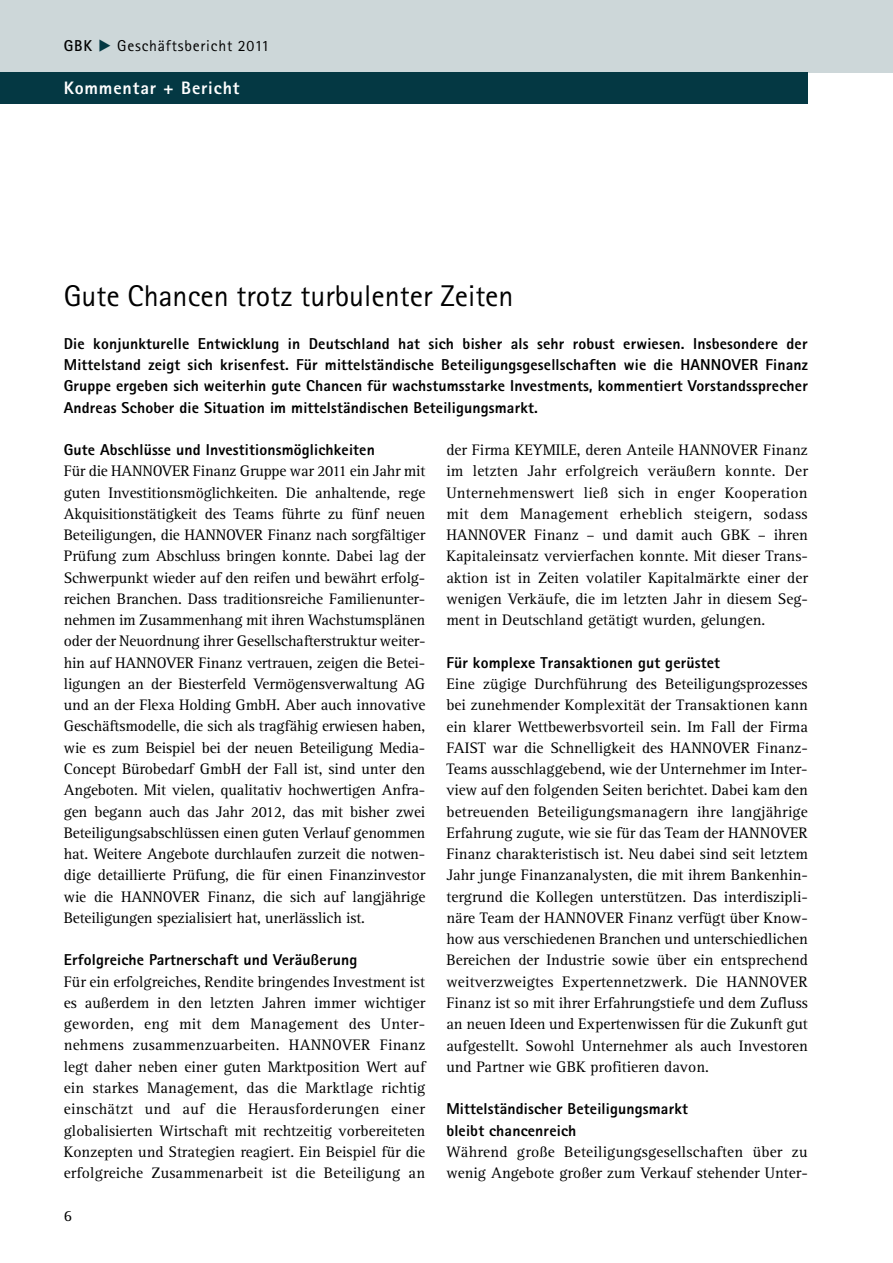
<style>
.page{position:relative;width:893px;height:1263px;background:#fff}
.page>*{position:absolute;margin:0;border:0;box-sizing:border-box;transform-origin:0 0}
.t1{font:30px "Rotis Sans Serif";color:#000}
.t2{font:800 18px "Rotis Sans Serif";letter-spacing:.045em;color:#fff}
.t3{font:15.75px/21.3px "Rotis Serif";color:#000;text-align:justify}
.t4{font:800 15.75px/21.3px "Rotis Sans Serif";letter-spacing:.01em;color:#000;text-align:justify}
.t5{font:15.75px "Rotis Sans Serif";letter-spacing:.05em;color:#000}
.s1{font-weight:700}
.s2{font-family:"European Pi Three";color:#043843}
</style>
<div class="page">
<div style="left:0;top:0;width:893px;height:72px;background:#cdd7d9"></div>
<hr style="left:892px;top:0;width:1px;height:455px;background:#cdd7d9">
<div style="left:0;top:72px;width:808px;height:32px;background:#043843"></div>
<p class="t5" style="left:64px;top:37px;width:207px"><span class="s1">GBK</span> <span class="s2">E</span> Geschäftsbericht 2011</p>
<p class="t2" style="left:64px;top:76px;width:177px">Kommentar + Bericht</p>
<h1 class="t1" style="left:64px;top:278px;width:451px">Gute Chancen trotz turbulenter Zeiten</h1>
<p class="t4" style="left:64px;top:332px;width:746px">Die konjunkturelle Entwicklung in Deutschland hat sich bisher als sehr robust erwiesen. Insbesondere der Mittelstand zeigt sich krisenfest. Für mittelständische Beteiligungsgesellschaften wie die HANNOVER Finanz Gruppe ergeben sich weiterhin gute Chancen für wachstumsstarke Investments, kommentiert Vorstandssprecher Andreas Schober die Situation im mittelständischen Beteiligungsmarkt.</p>
<p class="t4" style="left:64px;top:439px;width:313px">Gute Abschlüsse und Investitionsmöglichkeiten</p>
<p class="t3" style="left:64px;top:461px;width:363px">Für die HANNOVER Finanz Gruppe war 2011 ein Jahr mit guten Investitionsmöglichkeiten. Die anhaltende, rege Akquisitionstätigkeit des Teams führte zu fünf neuen Beteiligungen, die HANNOVER Finanz nach sorgfältiger Prüfung zum Abschluss bringen konnte. Dabei lag der Schwerpunkt wieder auf den reifen und bewährt erfolg&shy;reichen Branchen. Dass traditionsreiche Familienunter&shy;nehmen im Zusammenhang mit ihren Wachstumsplänen oder der Neuordnung ihrer Gesellschafterstruktur weiter&shy;hin auf HANNOVER Finanz vertrauen, zeigen die Betei&shy;ligungen an der Biesterfeld Vermögensverwaltung AG und an der Flexa Holding GmbH. Aber auch innovative Geschäftsmodelle, die sich als tragfähig erwiesen haben, wie es zum Beispiel bei der neuen Beteiligung Media-Concept Bürobedarf GmbH der Fall ist, sind unter den Angeboten. Mit vielen, qualitativ hochwertigen Anfra&shy;gen begann auch das Jahr 2012, das mit bisher zwei Beteiligungsabschlüssen einen guten Verlauf genommen hat. Weitere Angebote durchlaufen zurzeit die notwen&shy;dige detaillierte Prüfung, die für einen Finanzinvestor wie die HANNOVER Finanz, die sich auf langjährige Beteiligungen spezialisiert hat, unerlässlich ist.</p>
<p class="t4" style="left:64px;top:949px;width:295px">Erfolgreiche Partnerschaft und Veräußerung</p>
<p class="t3" style="left:64px;top:971px;width:363px">Für ein erfolgreiches, Rendite bringendes Investment ist es außerdem in den letzten Jahren immer wichtiger geworden, eng mit dem Management des Unter&shy;nehmens zusammenzuarbeiten. HANNOVER Finanz legt daher neben einer guten Marktposition Wert auf ein starkes Management, das die Marktlage richtig einschätzt und auf die Herausforderungen einer globalisierten Wirtschaft mit rechtzeitig vorbereiteten Konzepten und Strategien reagiert. Ein Beispiel für die erfolgreiche Zusammenarbeit ist die Beteiligung an</p>
<p class="t3" style="left:446px;top:440px;width:363px">der Firma KEYMILE, deren Anteile HANNOVER Finanz im letzten Jahr erfolgreich veräußern konnte. Der Unternehmenswert ließ sich in enger Kooperation mit dem Management erheblich steigern, sodass HANNOVER Finanz – und damit auch GBK – ihren Kapitaleinsatz vervierfachen konnte. Mit dieser Trans&shy;aktion ist in Zeiten volatiler Kapitalmärkte einer der wenigen Verkäufe, die im letzten Jahr in diesem Seg&shy;ment in Deutschland getätigt wurden, gelungen.</p>
<p class="t4" style="left:446px;top:652px;width:275px">Für komplexe Transaktionen gut gerüstet</p>
<p class="t3" style="left:446px;top:674px;width:363px">Eine zügige Durchführung des Beteiligungsprozesses bei zunehmender Komplexität der Transaktionen kann ein klarer Wettbewerbsvorteil sein. Im Fall der Firma FAIST war die Schnelligkeit des HANNOVER Finanz-Teams ausschlaggebend, wie der Unternehmer im Inter&shy;view auf den folgenden Seiten berichtet. Dabei kam den betreuenden Beteiligungsmanagern ihre langjährige Erfahrung zugute, wie sie für das Team der HANNOVER Finanz charakteristisch ist. Neu dabei sind seit letztem Jahr junge Finanzanalysten, die mit ihrem Bankenhin&shy;tergrund die Kollegen unterstützen. Das interdiszipli&shy;näre Team der HANNOVER Finanz verfügt über Know&shy;how aus verschiedenen Branchen und unterschiedlichen Bereichen der Industrie sowie über ein entsprechend weitverzweigtes Expertennetzwerk. Die HANNOVER Finanz ist so mit ihrer Erfahrungstiefe und dem Zufluss an neuen Ideen und Expertenwissen für die Zukunft gut aufgestellt. Sowohl Unternehmer als auch Investoren und Partner wie GBK profitieren davon.</p>
<p class="t4" style="left:446px;top:1098px;width:243px">Mittelständischer Beteiligungsmarkt bleibt chancenreich</p>
<p class="t3" style="left:446px;top:1141px;width:363px">Während große Beteiligungsgesellschaften über zu wenig Angebote großer zum Verkauf stehender Unter-</p>
<p class="t3" style="left:64px;top:1205px;width:10px">6</p>
</div>
